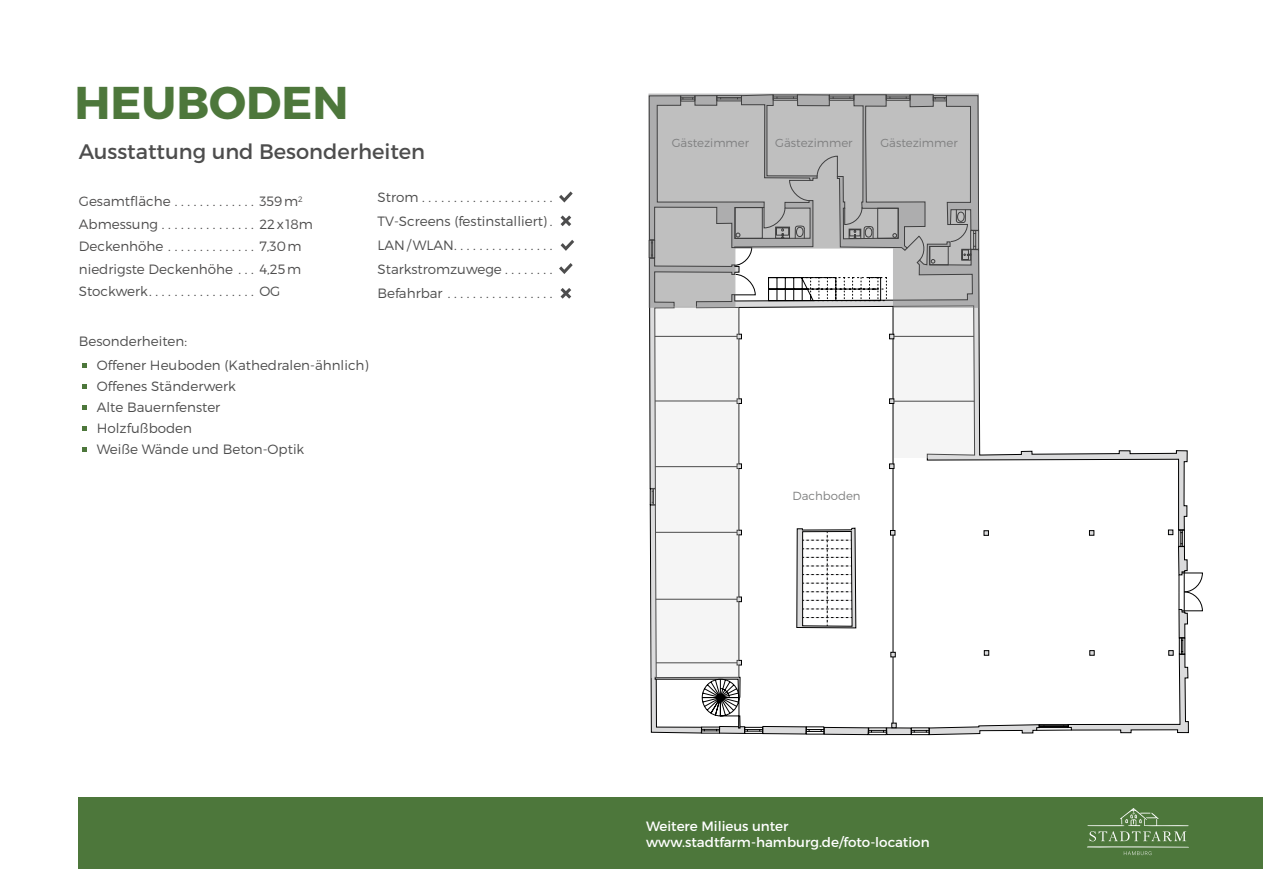
<style>
.page{position:relative;width:1263px;height:893px;background:#fff}
.page>*{position:absolute;margin:0;border:0;box-sizing:border-box;transform-origin:0 0}
.t1{font:700 45.9px "Montserrat";color:#4d773b}
.t2{font:21px "Montserrat";color:#4d4d4d}
.t3{font:300 13.5px/24px "Montserrat";color:#4d4d4d}
.t4{font:300 13.5px/22.5px "Montserrat";color:#4e4d4d}
.t5{font:13.5px/16.2px "Montserrat";color:#fff}
.t6{font:300 11.7px "Montserrat";color:#7f8080}
</style>
<div class="page">
<div style="left:79px;top:798px;width:1184px;height:71px;background:#4d773b"></div>
<svg style="left:1087px;top:808px;width:102px;height:47px"></svg>
<svg style="left:559px;top:191px;width:14px;height:11px"></svg>
<svg style="left:561px;top:240px;width:13px;height:11px"></svg>
<svg style="left:559px;top:263px;width:14px;height:11px"></svg>
<svg style="left:82px;top:363px;width:5px;height:4px"></svg>
<svg style="left:82px;top:384px;width:5px;height:4px"></svg>
<svg style="left:82px;top:405px;width:5px;height:4px"></svg>
<svg style="left:82px;top:426px;width:5px;height:4px"></svg>
<svg style="left:82px;top:447px;width:5px;height:4px"></svg>
<svg style="left:649px;top:217px;width:553px;height:518px"></svg>
<svg style="left:649px;top:94px;width:330px;height:213px;background:#b8b8b8"></svg>
<svg style="left:560px;top:215px;width:11px;height:11px"></svg>
<svg style="left:560px;top:288px;width:11px;height:11px"></svg>
<h1 class="t1" style="left:75px;top:74px;width:275px">HEUBODEN</h1>
<h2 class="t2" style="left:79px;top:138px;width:348px">Ausstattung und Besonderheiten</h2>
<p class="t4" style="left:79px;top:190px;width:236px">Gesamtfläche . . . . . . . . . . . . . 359m<sup>2<br></sup>Abmessung . . . . . . . . . . . . . . . 22x18m Deckenhöhe . . . . . . . . . . . . . . 7,30m niedrigste Deckenhöhe . . . 4,25m</p>
<p class="t3" style="left:79px;top:279px;width:203px">Stockwerk. . . . . . . . . . . . . . . . . OG</p>
<p class="t3" style="left:377px;top:185px;width:177px;text-align:justify">Strom . . . . . . . . . . . . . . . . . . . . .<br>TV-Screens (festinstalliert) .<br>LAN/WLAN. . . . . . . . . . . . . . . .<br>Starkstromzuwege . . . . . . . .<br>Befahrbar . . . . . . . . . . . . . . . . .</p>
<p class="t3" style="left:97px;top:329px;width:273px;text-indent:-18px">Besonderheiten:<br>Offener Heuboden (Kathedralen-ähnlich)</p>
<p class="t3" style="left:97px;top:375px;width:209px;line-height:21px">Offenes Ständerwerk<br>Alte Bauernfenster<br>Holzfußboden<br>Weiße Wände und Beton-Optik</p>
<p class="t6" style="left:672px;top:135px;width:79px">Gästezimmer</p>
<p class="t6" style="left:775px;top:135px;width:79px">Gästezimmer</p>
<p class="t6" style="left:880px;top:135px;width:79px">Gästezimmer</p>
<p class="t6" style="left:792px;top:489px;width:70px">Dachboden</p>
<p class="t5" style="left:646px;top:818px;width:285px">Weitere Milieus unter www.stadtfarm-hamburg.de/foto-location</p>
</div>
